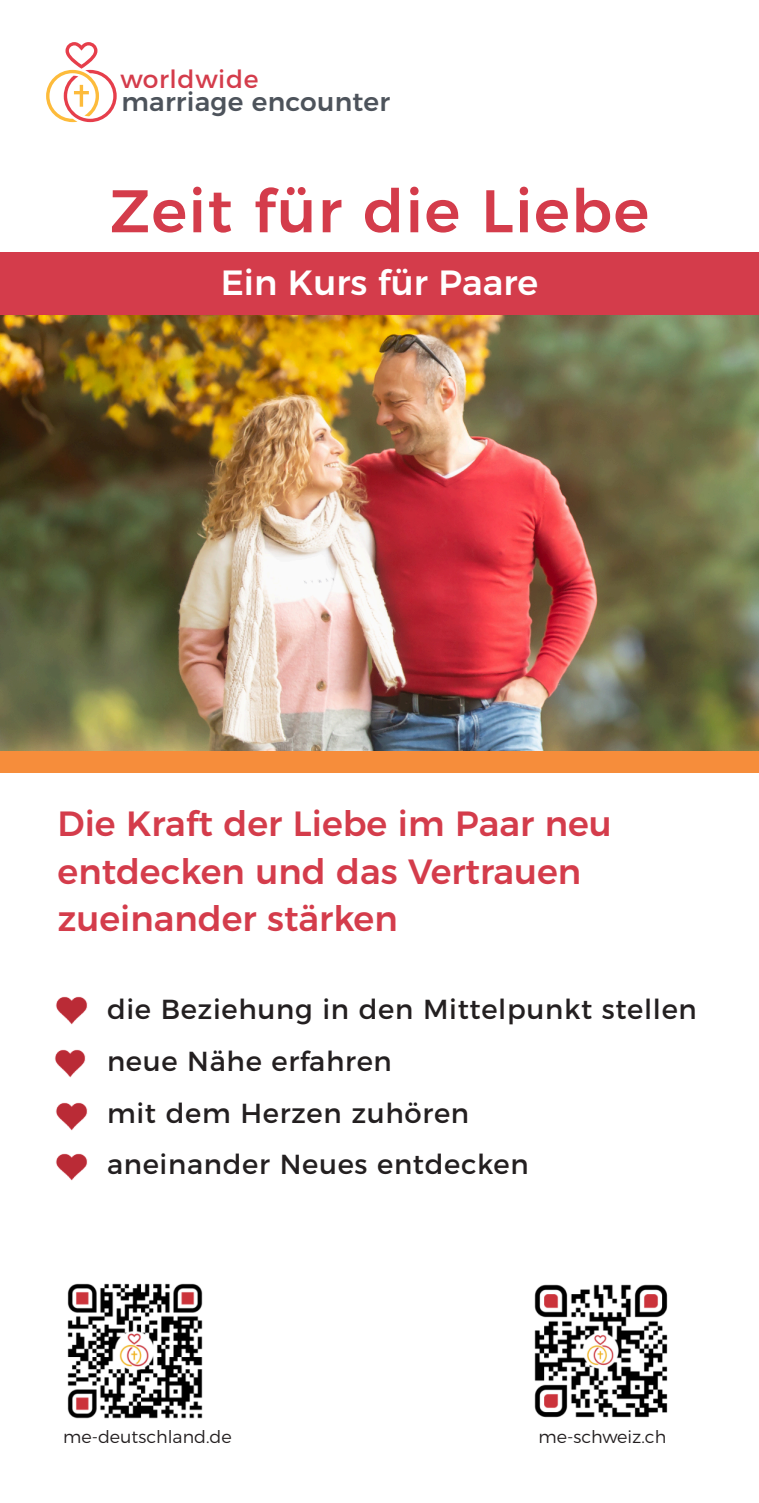
<style>
.page{position:relative;width:759px;height:1503px;background:#fff}
.page>*{position:absolute;margin:0;border:0;box-sizing:border-box;transform-origin:0 0}
.t1{font:500 60px "Montserrat";letter-spacing:.025em;color:#d43c4b}
.t2{font:500 35px/47.5px "Montserrat";color:#d43c4b}
.t3{font:500 35px "Montserrat";color:#fff}
.t4{font:27.5px/51.8px "Montserrat";letter-spacing:.025em;color:#231f20}
.t5{font:500 26px "Montserrat";letter-spacing:.01em;color:#4d535b}
.t6{font:25px "Montserrat";letter-spacing:.025em;color:#d43c4b}
.t7{font:300 17.5px "Montserrat";color:#231f20}
</style>
<div class="page">
<img style="left:0;top:315px;width:758px;height:436px">
<div style="left:0;top:751px;width:758px;height:22px;background:#f68d3b"></div>
<svg style="left:46px;top:42px;width:71px;height:80px"></svg>
<div style="left:0;top:252px;width:758px;height:63px;background:#d43c4b"></div>
<img style="left:56px;top:996px;width:31px;height:28px">
<img style="left:55px;top:1049px;width:31px;height:28px">
<img style="left:56px;top:1102px;width:31px;height:28px">
<img style="left:56px;top:1153px;width:31px;height:27px">
<img style="left:67px;top:1283px;width:136px;height:136px">
<img style="left:534px;top:1284px;width:134px;height:134px">
<p class="t6" style="left:120px;top:63px;width:139px">worldwide</p>
<p class="t5" style="left:121px;top:86px;width:270px">marriage encounter</p>
<h1 class="t1" style="left:110px;top:174px;width:540px">Zeit für die Liebe</h1>
<p class="t3" style="left:221px;top:261px;width:319px">Ein Kurs für Paare</p>
<p class="t2" style="left:58px;top:800px;width:555px">Die Kraft der Liebe im Paar neu entdecken und das Vertrauen zueinander stärken</p>
<p class="t4" style="left:107px;top:983px;width:591px">die Beziehung in den Mittelpunkt stellen neue Nähe erfahren<br>mit dem Herzen zuhören<br>aneinander Neues entdecken</p>
<p class="t7" style="left:63px;top:1425px;width:170px">me-deutschland.de</p>
<p class="t7" style="left:538px;top:1425px;width:129px">me-schweiz.ch</p>
</div>
